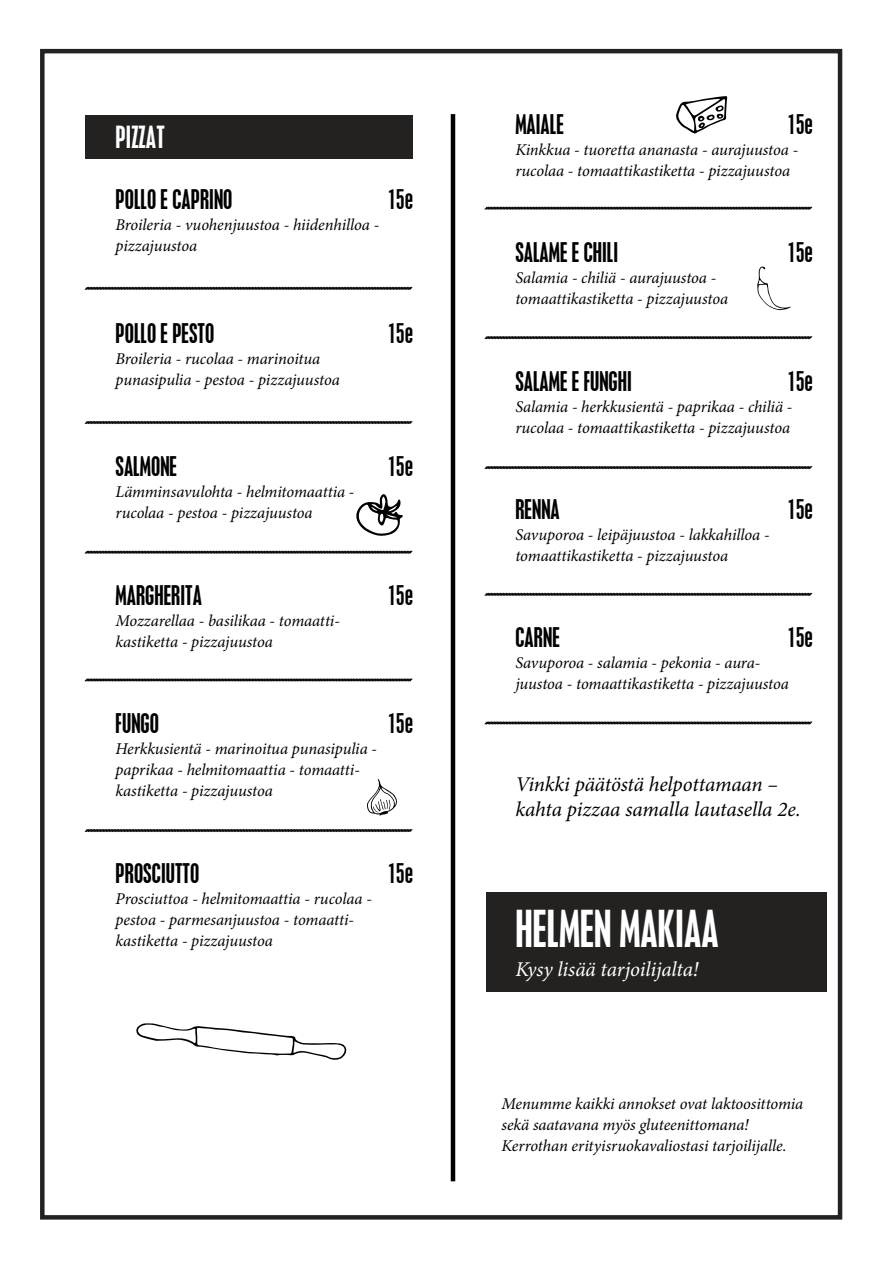
<style>
.page{position:relative;width:893px;height:1263px;background:#fff}
.page>*{position:absolute;margin:0;border:0;box-sizing:border-box;transform-origin:0 0}
.t1{font:condensed 45px "Placard";color:#fff}
.t2{font:condensed 27px "Placard";color:#fff}
.t3{font:condensed 24px "Placard";color:#000}
.t4{font:italic 21px/25.2px "Minion Pro";letter-spacing:-.01em;color:#000}
.t5{font:italic 21px "Minion Pro";letter-spacing:-.01em;color:#fff}
.t6{font:italic 16.5px/21px "Minion Pro";letter-spacing:-.01em;color:#000}
</style>
<div class="page">
<div style="left:40px;top:49px;width:802px;height:1170px;border:4px solid #232221"></div>
<div style="left:85px;top:115px;width:327px;height:43px;background:#232221"></div>
<svg style="left:84px;top:286px;width:329px;height:4px"></svg>
<svg style="left:484px;top:206px;width:329px;height:4px"></svg>
<svg style="left:84px;top:421px;width:329px;height:3px"></svg>
<svg style="left:84px;top:550px;width:329px;height:4px"></svg>
<svg style="left:84px;top:678px;width:329px;height:4px"></svg>
<svg style="left:484px;top:336px;width:329px;height:4px"></svg>
<hr style="left:451px;top:114px;width:4px;height:1067px;background:#000">
<svg style="left:136px;top:1023px;width:211px;height:37px"></svg>
<svg style="left:367px;top:779px;width:30px;height:36px"></svg>
<svg style="left:356px;top:494px;width:47px;height:42px"></svg>
<svg style="left:84px;top:829px;width:329px;height:3px"></svg>
<svg style="left:484px;top:466px;width:329px;height:4px"></svg>
<svg style="left:484px;top:592px;width:329px;height:4px"></svg>
<svg style="left:676px;top:96px;width:51px;height:38px"></svg>
<svg style="left:757px;top:267px;width:34px;height:43px"></svg>
<div style="left:486px;top:893px;width:341px;height:99px;background:#232221"></div>
<svg style="left:484px;top:721px;width:329px;height:4px"></svg>
<h2 class="t2" style="left:116px;top:120px;width:51px">PIZZAT</h2>
<h3 class="t3" style="left:116px;top:184px;width:118px">POLLO E CAPRINO</h3>
<h3 class="t3" style="left:388px;top:184px;width:27px">15e</h3>
<p class="t6" style="left:116px;top:214px;width:265px">Broileria - vuohenjuustoa - hiidenhilloa - pizzajuustoa</p>
<h3 class="t3" style="left:116px;top:318px;width:100px">POLLO E PESTO</h3>
<h3 class="t3" style="left:388px;top:318px;width:27px">15e</h3>
<p class="t6" style="left:116px;top:348px;width:226px">Broileria - rucolaa - marinoitua punasipulia - pestoa - pizzajuustoa</p>
<h3 class="t3" style="left:116px;top:452px;width:63px">SALMONE</h3>
<h3 class="t3" style="left:388px;top:452px;width:27px">15e</h3>
<p class="t6" style="left:116px;top:482px;width:240px">Lämminsavulohta - helmitomaattia - rucolaa - pestoa - pizzajuustoa</p>
<h3 class="t3" style="left:116px;top:580px;width:88px">MARGHERITA</h3>
<h3 class="t3" style="left:388px;top:580px;width:27px">15e</h3>
<p class="t6" style="left:116px;top:610px;width:226px">Mozzarellaa - basilikaa - tomaatti&shy;kastiketta - pizzajuustoa</p>
<h3 class="t3" style="left:116px;top:709px;width:45px">FUNGO</h3>
<h3 class="t3" style="left:388px;top:709px;width:27px">15e</h3>
<p class="t6" style="left:116px;top:738px;width:263px">Herkkusientä - marinoitua punasipulia - paprikaa - helmitomaattia - tomaatti&shy;kastiketta - pizzajuustoa</p>
<h3 class="t3" style="left:116px;top:858px;width:85px">PROSCIUTTO</h3>
<h3 class="t3" style="left:388px;top:858px;width:27px">15e</h3>
<p class="t6" style="left:116px;top:888px;width:258px">Prosciuttoa - helmitomaattia - rucolaa - pestoa - parmesanjuustoa - tomaatti&shy;kastiketta - pizzajuustoa</p>
<h3 class="t3" style="left:515px;top:109px;width:50px">MAIALE</h3>
<h3 class="t3" style="left:788px;top:109px;width:27px">15e</h3>
<p class="t6" style="left:515px;top:139px;width:284px">Kinkkua - tuoretta ananasta - aurajuustoa - rucolaa - tomaattikastiketta - pizzajuustoa</p>
<h3 class="t3" style="left:515px;top:238px;width:104px">SALAME E CHILI</h3>
<h3 class="t3" style="left:788px;top:238px;width:27px">15e</h3>
<p class="t6" style="left:515px;top:267px;width:214px">Salamia - chiliä - aurajuustoa - tomaattikastiketta - pizzajuustoa</p>
<h3 class="t3" style="left:515px;top:366px;width:118px">SALAME E FUNGHI</h3>
<h3 class="t3" style="left:788px;top:366px;width:27px">15e</h3>
<p class="t6" style="left:515px;top:396px;width:279px">Salamia - herkkusientä - paprikaa - chiliä - rucolaa - tomaattikastiketta - pizzajuustoa</p>
<h3 class="t3" style="left:515px;top:494px;width:46px">RENNA</h3>
<h3 class="t3" style="left:788px;top:494px;width:27px">15e</h3>
<p class="t6" style="left:515px;top:524px;width:256px">Savuporoa - leipäjuustoa - lakkahilloa - tomaattikastiketta - pizzajuustoa</p>
<h3 class="t3" style="left:515px;top:623px;width:46px">CARNE</h3>
<h3 class="t3" style="left:788px;top:623px;width:27px">15e</h3>
<p class="t6" style="left:515px;top:653px;width:275px">Savuporoa - salamia - pekonia - aura&shy;juustoa - tomaattikastiketta - pizzajuustoa</p>
<p class="t4" style="left:515px;top:771px;width:287px">Vinkki päätöstä helpottamaan – kahta pizzaa samalla lautasella 2e.</p>
<h1 class="t1" style="left:515px;top:901px;width:205px">HELMEN MAKIAA</h1>
<p class="t5" style="left:515px;top:955px;width:185px">Kysy lisää tarjoilijalta!</p>
<p class="t6" style="left:502px;top:1093px;width:303px">Menumme kaikki annokset ovat laktoosittomia sekä saatavana myös gluteenittomana!<br>Kerrothan erityisruokavaliostasi tarjoilijalle.</p>
</div>
